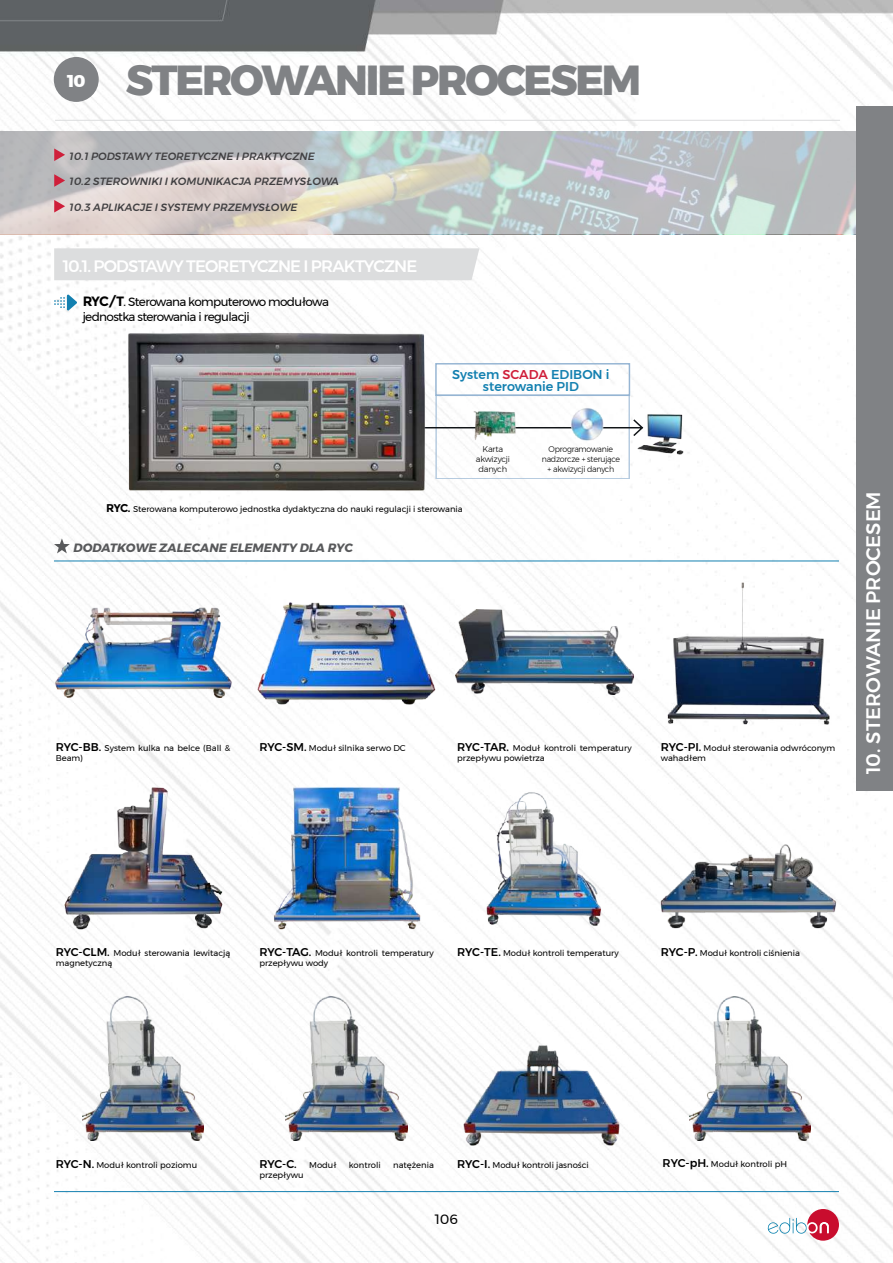
<style>
.page{position:relative;width:893px;height:1263px;background:#fff}
.page>*{position:absolute;margin:0;border:0;box-sizing:border-box;transform-origin:0 0}
.t1{font:800 41.85px "Montserrat";letter-spacing:-.05em;color:#808285}
.t2{font:500 19.5px "Montserrat";color:#fff}
.t3{font:800 17.1px "Montserrat";color:#fff}
.t4{font:500 16.5px "Montserrat";letter-spacing:-.05em;color:#fff}
.t5{font:13.5px "Montserrat";color:#000}
.t6{font:500 12.75px/12px "Montserrat";color:#1380b0;text-align:center}
.t7{font:12px/14.4px "Montserrat";letter-spacing:-.05em;color:#000}
.t8{font:italic 700 12px "Montserrat";color:#58595b}
.t9{font:500 11.25px "Montserrat";color:#000}
.t10{font:italic 500 10.5px "Montserrat";color:#414042}
.t11{font:8.4px/10.1px "Montserrat";color:#000}
.t12{font:300 8.25px/9.9px "Montserrat";letter-spacing:-.025em;color:#000;text-align:center;scale:.95 1}
.t13{font:300 8.25px/9.9px "Montserrat";letter-spacing:-.025em;color:#000;text-align:center}
.s1{font-weight:700;font-size:13.5px}
.s2{color:#cf1f3a}
.s3{font-weight:700;font-size:11.25px}
.s4{font-weight:600;font-size:11.25px}
.s5{font-weight:500;font-size:11.25px}
</style>
<div class="page">
<img style="left:0;top:0;width:893px;height:1263px">
<svg style="left:767px;top:1209px;width:72px;height:32px"></svg>
<hr style="left:54px;top:1191px;width:785px;height:1px;background:#1380b0">
<svg style="left:0;top:132px;width:857px;height:102px;background:#c4c6c6"></svg>
<div style="left:55px;top:58px;width:43px;height:43px;background:#808285;border-radius:50%"></div>
<div style="left:54px;top:57px;width:45px;height:45px;border:2px solid #808285;border-radius:50%"></div>
<hr style="left:55px;top:120px;width:785px;height:1px;background:#dcddde">
<svg style="left:54px;top:294px;width:23px;height:17px"></svg>
<div style="left:435px;top:394px;width:195px;height:85px;border:1px solid #96b5d3"></div>
<svg style="left:426px;top:418px;width:209px;height:20px"></svg>
<div style="left:435px;top:363px;width:195px;height:33px;border:1px solid #96b5d3"></div>
<img style="left:124px;top:331px;width:302px;height:160px">
<img style="left:468px;top:405px;width:51px;height:38px">
<img style="left:569px;top:406px;width:36px;height:35px">
<img style="left:635px;top:412px;width:49px;height:43px">
<svg style="left:54px;top:538px;width:16px;height:15px"></svg>
<hr style="left:54px;top:561px;width:785px;height:1px;background:#1380b0">
<img style="left:54px;top:607px;width:178px;height:91px">
<img style="left:258px;top:599px;width:178px;height:106px">
<img style="left:455px;top:610px;width:179px;height:84px">
<img style="left:665px;top:580px;width:166px;height:144px">
<img style="left:60px;top:785px;width:166px;height:144px">
<img style="left:272px;top:785px;width:149px;height:144px">
<img style="left:485px;top:785px;width:119px;height:144px">
<img style="left:659px;top:842px;width:178px;height:86px">
<img style="left:82px;top:997px;width:122px;height:144px">
<img style="left:286px;top:997px;width:121px;height:144px">
<img style="left:455px;top:1042px;width:179px;height:111px">
<div style="left:54px;top:248px;width:425px;height:32px;background:#dcddde"></div>
<svg style="left:54px;top:148px;width:11px;height:13px"></svg>
<svg style="left:54px;top:174px;width:11px;height:13px"></svg>
<svg style="left:54px;top:200px;width:11px;height:13px"></svg>
<img style="left:689px;top:997px;width:122px;height:144px">
<div style="left:857px;top:106px;width:36px;height:685px;background:#808285"></div>
<h3 class="t3" style="left:67px;top:67px;width:20px">10</h3>
<h1 class="t1" style="left:126px;top:46px;width:517px">STEROWANIE PROCESEM</h1>
<p class="t10" style="left:69px;top:148px;width:247px">10.1 PODSTAWY TEORETYCZNE I PRAKTYCZNE</p>
<p class="t10" style="left:69px;top:174px;width:271px">10.2 STEROWNIKI I KOMUNIKACJA PRZEMYSŁOWA</p>
<p class="t10" style="left:69px;top:199px;width:230px">10.3 APLIKACJE I SYSTEMY PRZEMYSŁOWE</p>
<h3 class="t4" style="left:63px;top:253px;width:356px">10.1. PODSTAWY TEORETYCZNE I PRAKTYCZNE</h3>
<h3 class="t7" style="left:83px;top:295px;width:248px"><span class="s1">RYC/T</span>. Sterowana komputerowo modułowa jednostka sterowania i regulacji</h3>
<h3 class="t6" style="left:452px;top:368px;width:159px">System <span class="s2">SCADA</span> EDIBON i sterowanie PID</h3>
<p class="t13" style="left:476px;top:444px;width:36px">Karta akwizycji danych</p>
<p class="t12" style="left:542px;top:444px;width:84px">Oprogramowanie nadzorcze + sterujące + akwizycji danych</p>
<p class="t11" style="left:106px;top:504px;width:358px"><span class="s3">RYC</span><span class="s4">.</span> Sterowana komputerowo jednostka dydaktyczna do nauki regulacji i sterowania</p>
<h3 class="t8" style="left:74px;top:538px;width:281px">DODATKOWE ZALECANE ELEMENTY DLA RYC</h3>
<p class="t11" style="left:56px;top:743px;width:176px"><span class="s5">RYC-BB.</span> System kulka na belce (Ball &amp;<br>Beam)</p>
<p class="t11" style="left:259px;top:743px;width:148px"><span class="s5">RYC-SM.</span> Moduł silnika serwo DC</p>
<p class="t11" style="left:457px;top:743px;width:176px"><span class="s5">RYC-TAR.</span> Moduł kontroli temperatury przepływu powietrza</p>
<p class="t11" style="left:661px;top:743px;width:176px"><span class="s5">RYC-PI.</span> Moduł sterowania odwróconym wahadłem</p>
<h2 class="t2" style="left:858px;top:774px;width:284px;rotate:-90deg">10. STEROWANIE PROCESEM</h2>
<p class="t11" style="left:56px;top:948px;width:176px"><span class="s5">RYC-CLM.</span> Moduł sterowania lewitacją magnetyczną</p>
<p class="t11" style="left:259px;top:948px;width:176px"><span class="s5">RYC-TAG.</span> Moduł kontroli temperatury przepływu wody</p>
<p class="t11" style="left:457px;top:948px;width:163px"><span class="s5">RYC-TE.</span> Moduł kontroli temperatury</p>
<p class="t11" style="left:661px;top:948px;width:141px"><span class="s5">RYC-P.</span> Moduł kontroli ciśnienia</p>
<p class="t11" style="left:56px;top:1159px;width:143px"><span class="s5">RYC-N.</span> Moduł kontroli poziomu</p>
<h3 class="t9" style="left:259px;top:1155px;width:39px">RYC-C.</h3>
<p class="t11" style="left:309px;top:1159px;width:29px">Moduł</p>
<p class="t11" style="left:349px;top:1159px;width:33px">kontroli</p>
<p class="t11" style="left:393px;top:1159px;width:42px">natężenia</p>
<p class="t11" style="left:259px;top:1170px;width:46px">przepływu</p>
<p class="t11" style="left:457px;top:1159px;width:133px"><span class="s5">RYC-I.</span> Moduł kontroli jasności</p>
<h3 class="t5" style="left:435px;top:1209px;width:25px">106</h3>
<p class="t11" style="left:663px;top:1159px;width:126px"><span class="s5">RYC-pH.</span> Moduł kontroli pH</p>
</div>
